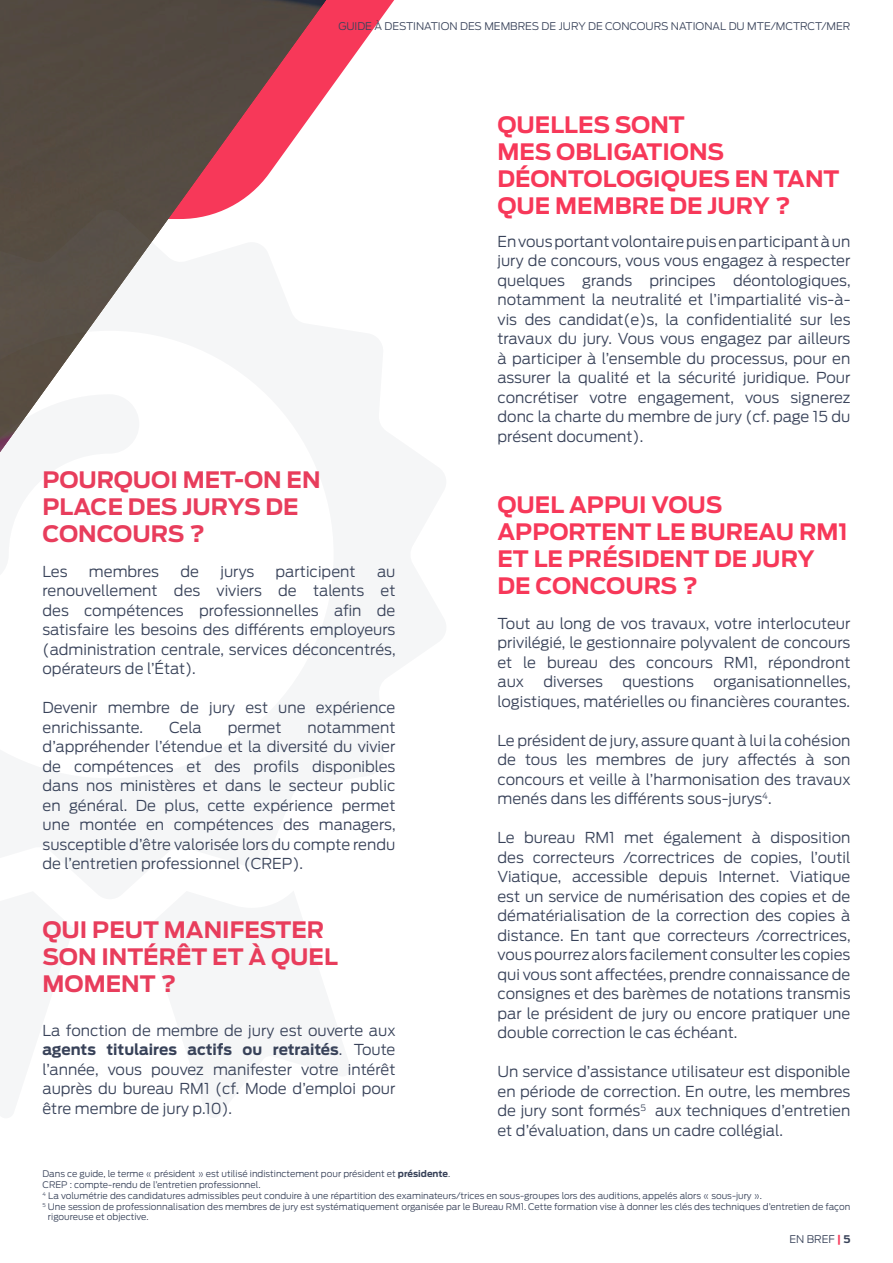
<style>
.page{position:relative;width:893px;height:1263px;background:#fff}
.page>*{position:absolute;margin:0;border:0;box-sizing:border-box;transform-origin:0 0}
.t1{font:700 22.5px/27px "Antenna";color:#f73859}
.t2{font:700 22.5px/27px "Antenna";color:#e83d5c}
.t3{font:300 15px/19.5px "Antenna";color:#384259;text-align:justify}
.t4{font:300 10.5px "Antenna";color:#384259}
.t5{font:300 9px "Antenna";color:#384259}
.s1{font-weight:700}
.s2{font-weight:700;color:#f73859}
</style>
<div class="page">
<svg style="left:374px;top:0;width:20px;height:28px"></svg>
<svg style="left:0;top:0;width:374px;height:453px"></svg>
<p class="t4" style="left:338px;top:20px;width:514px">GUIDE À DESTINATION DES MEMBRES DE JURY DE CONCOURS NATIONAL DU MTE/MCTRCT/MER</p>
<h1 class="t1" style="left:497px;top:111px;width:343px">QUELLES SONT<br>MES OBLIGATIONS<br>DÉONTOLOGIQUES EN TANT<br>QUE MEMBRE DE JURY ?</h1>
<h1 class="t2" style="left:43px;top:466px;width:280px">POURQUOI MET-ON EN<br>PLACE DES JURYS DE<br>CONCOURS ?</h1>
<p class="t3" style="left:43px;top:562px;width:27px">Les</p>
<p class="t3" style="left:89px;top:562px;width:72px">membres</p>
<p class="t3" style="left:180px;top:562px;width:20px">de</p>
<p class="t3" style="left:220px;top:562px;width:35px">jurys</p>
<p class="t3" style="left:276px;top:562px;width:82px">participent</p>
<p class="t3" style="left:43px;top:562px;width:355px;text-indent:334px">au renouvellement des viviers de talents et des compétences professionnelles afin de satisfaire les besoins des différents employeurs (administration centrale, services déconcentrés, opérateurs de l’État).</p>
<p class="t3" style="left:43px;top:698px;width:354px">Devenir membre de jury est une expérience enrichissante.</p>
<p class="t3" style="left:169px;top:718px;width:34px">Cela</p>
<p class="t3" style="left:228px;top:718px;width:55px">permet</p>
<p class="t3" style="left:43px;top:718px;width:355px;text-indent:265px">notamment d’appréhender l’étendue et la diversité du vivier de compétences et des profils disponibles dans nos ministères et dans le secteur public en général. De plus, cette expérience permet une montée en compétences des managers, susceptible d’être valorisée lors du compte rendu de l’entretien professionnel (CREP).</p>
<h1 class="t2" style="left:43px;top:916px;width:297px">QUI PEUT MANIFESTER<br>SON INTÉRÊT ET À QUEL<br>MOMENT ?</h1>
<p class="t3" style="left:43px;top:1020px;width:354px">La fonction de membre de jury est ouverte aux <span class="s1">agents titulaires actifs ou retraités</span>. Toute l’année, vous pouvez manifester votre intérêt auprès du bureau RM1 (cf. Mode d’emploi pour être membre de jury p.10).</p>
<p class="t3" style="left:497px;top:232px;width:355px">En vous portant volontaire puis en participant à un jury de concours, vous vous engagez à respecter quelques grands principes déontologiques, notamment la neutralité et l’impartialité vis-à&shy;vis des candidat(e)s, la confidentialité sur les travaux du jury. Vous vous engagez par ailleurs à participer à l’ensemble du processus, pour en assurer la qualité et la sécurité juridique. Pour concrétiser votre engagement, vous signerez donc la charte du membre de jury (cf. page 15 du présent document).</p>
<h1 class="t1" style="left:497px;top:491px;width:352px">QUEL APPUI VOUS<br>APPORTENT LE BUREAU RM1<br>ET LE PRÉSIDENT DE JURY<br>DE CONCOURS ?</h1>
<p class="t3" style="left:497px;top:614px;width:354px">Tout au long de vos travaux, votre interlocuteur privilégié, le gestionnaire polyvalent de concours et le bureau des concours RM1, répondront aux</p>
<p class="t3" style="left:497px;top:672px;width:355px;text-align:right">organisationnelles,<br>logistiques, matérielles ou financières courantes.</p>
<p class="t3" style="left:497px;top:731px;width:354px">Le président de jury, assure quant à lui la cohésion de tous les membres de jury affectés à son concours et veille à l’harmonisation des travaux menés dans les différents sous-jurys<sup>4</sup>.</p>
<p class="t3" style="left:497px;top:828px;width:355px">Le bureau RM1 met également à disposition des correcteurs /correctrices de copies, l’outil Viatique, accessible depuis Internet. Viatique est un service de numérisation des copies et de dématérialisation de la correction des copies à distance. En tant que correcteurs /correctrices, vous pourrez alors facilement consulter les copies qui vous sont affectées, prendre connaissance de consignes et des barèmes de notations transmis par le président de jury ou encore pratiquer une double correction le cas échéant.</p>
<p class="t3" style="left:497px;top:1062px;width:354px">Un service d’assistance utilisateur est disponible en période de correction. En outre, les membres de jury sont formés<sup>5</sup> aux techniques d’entretien et d’évaluation, dans un cadre collégial.</p>
<p class="t3" style="left:543px;top:672px;width:61px">diverses</p>
<p class="t3" style="left:622px;top:672px;width:73px">questions</p>
<p class="t5" style="left:43px;top:1168px;width:409px">Dans ce guide, le terme « président » est utilisé indistinctement pour président et <span class="s1">présidente</span>.</p>
<p class="t5" style="left:43px;top:1179px;width:220px">CREP : compte-rendu de l’entretien professionnel.</p>
<p class="t5" style="left:43px;top:1190px;width:721px"><sup>4</sup> La volumétrie des candidatures admissibles peut conduire à une répartition des examinateurs/trices en sous-groupes lors des auditions, appelés alors « sous-jury ».</p>
<p class="t5" style="left:43px;top:1201px;width:809px"><sup>5</sup> Une session de professionnalisation des membres de jury est systématiquement organisée par le Bureau RM1. Cette formation vise à donner les clés des techniques d’entretien de façon</p>
<p class="t5" style="left:48px;top:1212px;width:102px">rigoureuse et objective.</p>
<p class="t4" style="left:789px;top:1233px;width:63px">EN BREF <span class="s2">|</span> <span class="s1">5</span></p>
</div>
